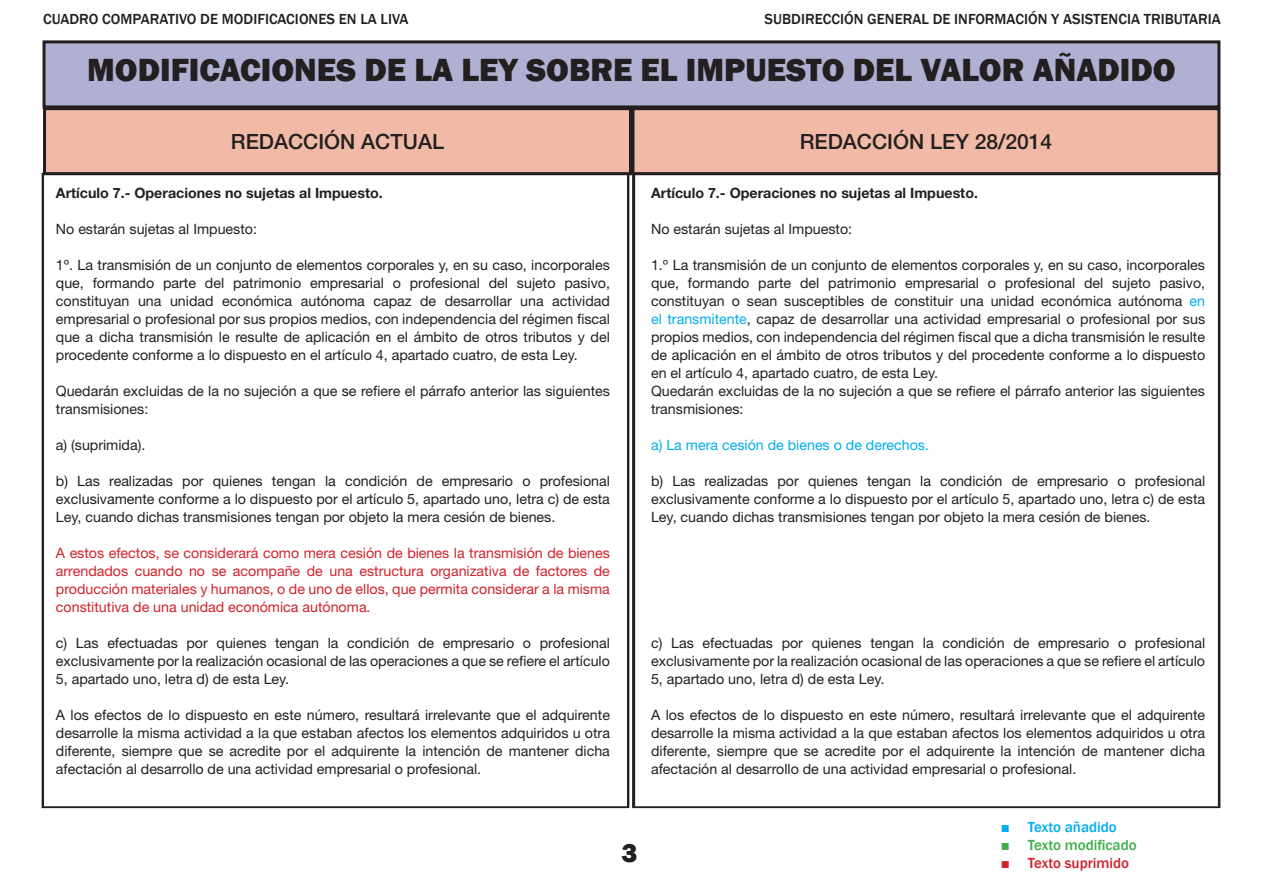
<style>
.page{position:relative;width:1263px;height:893px;background:#fff}
.page>*{position:absolute;margin:0;border:0;box-sizing:border-box;transform-origin:0 0}
.encabezado_tabla{font:800 33px "Franklin Gothic";color:#231f20}
.encabezado_tabla-2{font:800 27px "Franklin Gothic";color:#231f20}
.encabezado_columna{font:500 21px "Helvetica Neue LT Std";color:#231f20}
.encabezado_subdirecc{font:500 15px "Franklin Gothic";color:#231f20}
.encabezado_liva{font:500 15px "Franklin Gothic";color:#231f20}
.leyenda_modificado{font:500 15px "Franklin Gothic";color:#40ae49}
.leyenda_suprimido{font:500 15px "Franklin Gothic";color:#d1232a}
.leyenda_añadido{font:500 15px "Franklin Gothic";color:#00aeef}
.Cuerpo_de_texto_Ley{font:14.25px/18px "Helvetica Neue LT Std";color:#231f20;text-align:justify}
.cuerpo_de_texto_de_l{font:14.25px/18px "Helvetica Neue LT Std";color:#d1232a;text-align:justify}
.Artículo_Indice{font:700 14.25px "Helvetica Neue LT Std";color:#231f20}
.cuerpo_de_texto_de_l-2{font:14.25px "Helvetica Neue LT Std";color:#00aeef}
.s1{color:#00aeef}
.s2{font-family:"Times New Roman";font-weight:700}
</style>
<div class="page">
<div style="left:44px;top:42px;width:1175px;height:65px;background:#afb0d2"></div>
<div style="left:43px;top:40px;width:1177px;height:68px;border:3px solid #231f20"></div>
<div style="left:633px;top:109px;width:586px;height:65px;background:#f0baa6"></div>
<div style="left:631px;top:107px;width:589px;height:68px;border:3px solid #231f20"></div>
<div style="left:45px;top:109px;width:585px;height:65px;background:#f0baa6"></div>
<div style="left:43px;top:107px;width:589px;height:68px;border:3px solid #231f20"></div>
<p class="encabezado_liva" style="left:43px;top:10px;width:367px">CUADRO COMPARATIVO DE MODIFICACIONES EN LA LIVA</p>
<p class="encabezado_subdirecc" style="left:764px;top:10px;width:458px">SUBDIRECCIÓN GENERAL DE INFORMACIÓN Y ASISTENCIA TRIBUTARIA</p>
<p class="encabezado_tabla" style="left:87px;top:49px;width:1090px">MODIFICACIONES DE LA LEY SOBRE EL IMPUESTO DEL VALOR AÑADIDO</p>
<p class="encabezado_columna" style="left:231px;top:129px;width:215px">REDACCIÓN ACTUAL</p>
<p class="encabezado_columna" style="left:800px;top:129px;width:254px">REDACCIÓN LEY 28/2014</p>
<p class="Artículo_Indice" style="left:651px;top:184px;width:328px">Artículo 7.‑ Operaciones no sujetas al Impuesto.</p>
<p class="Cuerpo_de_texto_Ley" style="left:651px;top:220px;width:203px">No estarán sujetas al Impuesto:</p>
<p class="Cuerpo_de_texto_Ley" style="left:651px;top:256px;width:556px">1.º La transmisión de un conjunto de elementos corporales y, en su caso, incorporales que, formando parte del patrimonio empresarial o profesional del sujeto pasivo, constituyan o sean susceptibles de constituir una unidad económica autónoma <span class="s1">en el transmitente</span>, capaz de desarrollar una actividad empresarial o profesional por sus propios medios, con independencia del régimen fiscal que a dicha transmisión le resulte de aplicación en el ámbito de otros tributos y del procedente conforme a lo dispuesto en el artículo 4, apartado cuatro, de esta Ley.</p>
<p class="Cuerpo_de_texto_Ley" style="left:651px;top:382px;width:555px">Quedarán excluidas de la no sujeción a que se refiere el párrafo anterior las siguientes transmisiones:</p>
<p class="cuerpo_de_texto_de_l-2" style="left:651px;top:436px;width:279px">a) La mera cesión de bienes o de derechos.</p>
<p class="Cuerpo_de_texto_Ley" style="left:651px;top:472px;width:556px">b) Las realizadas por quienes tengan la condición de empresario o profesional exclusivamente conforme a lo dispuesto por el artículo 5, apartado uno, letra c) de esta Ley, cuando dichas transmisiones tengan por objeto la mera cesión de bienes.</p>
<p class="Artículo_Indice" style="left:56px;top:184px;width:328px">Artículo 7.‑ Operaciones no sujetas al Impuesto.</p>
<p class="Cuerpo_de_texto_Ley" style="left:56px;top:220px;width:203px">No estarán sujetas al Impuesto:</p>
<p class="Cuerpo_de_texto_Ley" style="left:56px;top:256px;width:556px">1º. La transmisión de un conjunto de elementos corporales y, en su caso, incorporales que, formando parte del patrimonio empresarial o profesional del sujeto pasivo, constituyan una unidad económica autónoma capaz de desarrollar una actividad empresarial o profesional por sus propios medios, con independencia del régimen fiscal que a dicha transmisión le resulte de aplicación en el ámbito de otros tributos y del procedente conforme a lo dispuesto en el artículo 4, apartado cuatro, de esta Ley.</p>
<p class="Cuerpo_de_texto_Ley" style="left:56px;top:382px;width:555px">Quedarán excluidas de la no sujeción a que se refiere el párrafo anterior las siguientes transmisiones:</p>
<p class="Cuerpo_de_texto_Ley" style="left:56px;top:436px;width:91px">a) (suprimida).</p>
<p class="Cuerpo_de_texto_Ley" style="left:56px;top:472px;width:556px">b) Las realizadas por quienes tengan la condición de empresario o profesional exclusivamente conforme a lo dispuesto por el artículo 5, apartado uno, letra c) de esta Ley, cuando dichas transmisiones tengan por objeto la mera cesión de bienes.</p>
<p class="cuerpo_de_texto_de_l" style="left:56px;top:544px;width:556px">A estos efectos, se considerará como mera cesión de bienes la transmisión de bienes arrendados cuando no se acompañe de una estructura organizativa de factores de producción materiales y humanos, o de uno de ellos, que permita considerar a la misma constitutiva de una unidad económica autónoma.</p>
<p class="Cuerpo_de_texto_Ley" style="left:56px;top:634px;width:556px">c) Las efectuadas por quienes tengan la condición de empresario o profesional exclusivamente por la realización ocasional de las operaciones a que se refiere el artículo 5, apartado uno, letra d) de esta Ley.</p>
<p class="Cuerpo_de_texto_Ley" style="left:56px;top:706px;width:556px">A los efectos de lo dispuesto en este número, resultará irrelevante que el adquirente desarrolle la misma actividad a la que estaban afectos los elementos adquiridos u otra diferente, siempre que se acredite por el adquirente la intención de mantener dicha afectación al desarrollo de una actividad empresarial o profesional.</p>
<p class="Cuerpo_de_texto_Ley" style="left:651px;top:634px;width:556px">c) Las efectuadas por quienes tengan la condición de empresario o profesional exclusivamente por la realización ocasional de las operaciones a que se refiere el artículo 5, apartado uno, letra d) de esta Ley.</p>
<p class="Cuerpo_de_texto_Ley" style="left:651px;top:706px;width:556px">A los efectos de lo dispuesto en este número, resultará irrelevante que el adquirente desarrolle la misma actividad a la que estaban afectos los elementos adquiridos u otra diferente, siempre que se acredite por el adquirente la intención de mantener dicha afectación al desarrollo de una actividad empresarial o profesional.</p>
<p class="encabezado_tabla-2" style="left:621px;top:835px;width:17px">3</p>
<p class="leyenda_añadido" style="left:1001px;top:817px;width:118px"><span class="s2">■</span> Texto añadido</p>
<p class="leyenda_modificado" style="left:1001px;top:835px;width:137px"><span class="s2">■</span> Texto modificado</p>
<p class="leyenda_suprimido" style="left:1001px;top:853px;width:130px"><span class="s2">■</span> Texto suprimido</p>
</div>
